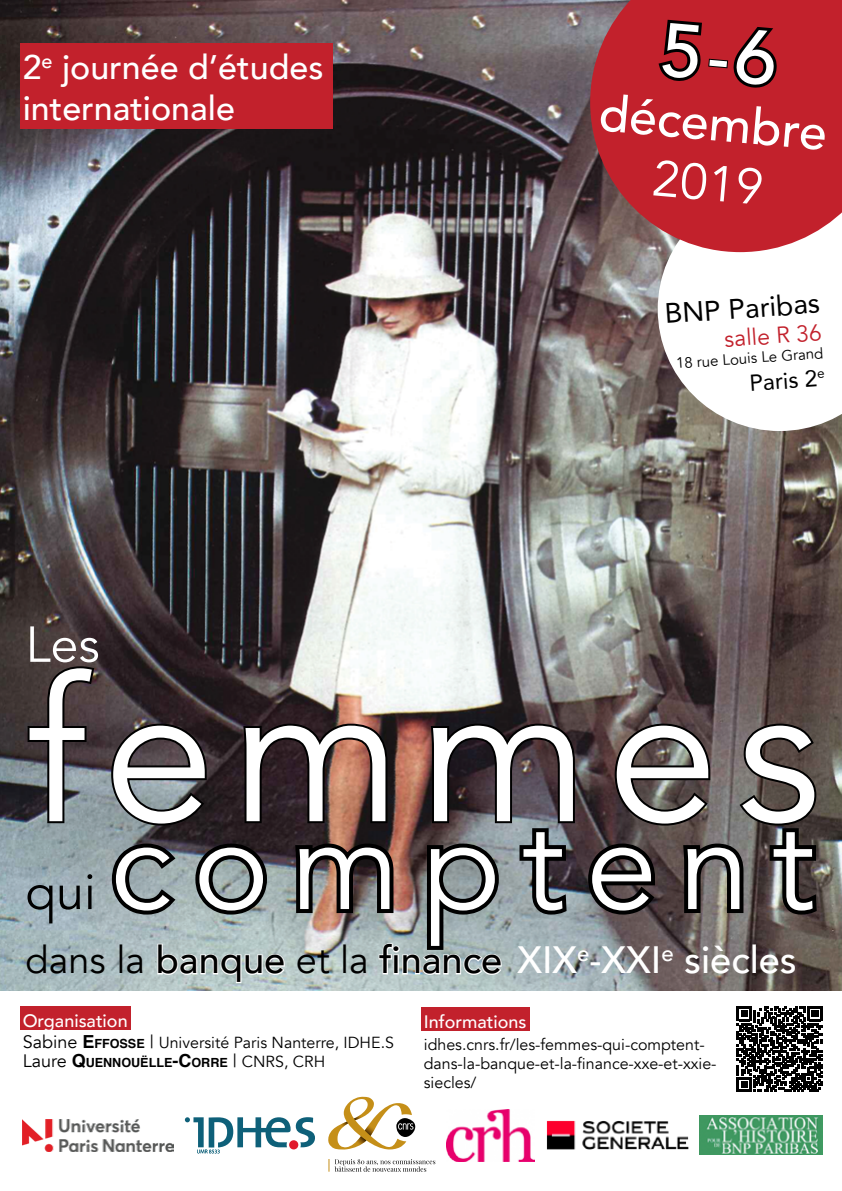
<style>
.page{position:relative;width:842px;height:1191px;background:#fff}
.page>*{position:absolute;margin:0;border:0;box-sizing:border-box;transform-origin:0 0}
.t1{font:199px "Avenir";letter-spacing:.09em;color:#fff}
.t2{font:128px "Avenir";letter-spacing:.17em;color:#fff}
.t3{font:500 50px "Avenir";color:#fff}
.t4{font:50px "Avenir";color:#fff}
.t5{font:50px "Avenir";color:#000}
.t6{font:500 38px "Avenir";color:#fff}
.t7{font:500 34px/40.8px "Avenir";color:#fff}
.t8{font:28px "Avenir";color:#000}
.t9{font:23px "Avenir";color:#c2212c}
.t10{font:23px "Avenir";color:#000}
.t11{font:500 18px "Avenir";color:#fff}
.t12{font:16px/19.2px "Avenir";color:#000}
.t13{font:15px "Avenir";color:#000}
.t14{font:700 12.6px "Helvetica";color:#000}
.s1{font-weight:400;color:#000}
.s2{color:#000}
.s3{font-size:18px}
.s4{font-family:"Helvetica";font-weight:700;font-size:18px}
.s5{font-family:"Helvetica";font-weight:700;font-size:12.6px}
.s6{font-family:"Avenir";font-weight:400;font-size:18px}
.s7{font-family:"Avenir";font-weight:400;font-size:16px}
</style>
<div class="page">
<img style="left:0;top:0;width:842px;height:990px">
<svg style="left:26px;top:664px;width:71px;height:161px;background:#4b474b"></svg>
<img style="left:106px;top:721px;width:715px;height:263px">
<div style="left:20px;top:43px;width:313px;height:85px;background:#c2212c"></div>
<svg style="left:658px;top:252px;width:184px;height:179px"></svg>
<svg style="left:590px;top:0;width:252px;height:252px;background:#ba2e38"></svg>
<img style="left:447px;top:1109px;width:88px;height:52px">
<svg style="left:185px;top:1117px;width:130px;height:36px"></svg>
<img style="left:546px;top:1120px;width:142px;height:29px">
<svg style="left:737px;top:1006px;width:85px;height:86px"></svg>
<img style="left:700px;top:1116px;width:122px;height:38px">
<img style="left:23px;top:1119px;width:150px;height:32px">
<svg style="left:328px;top:1096px;width:87px;height:53px"></svg>
<svg style="left:329px;top:1159px;width:106px;height:12px"></svg>
<div style="left:20px;top:1006px;width:111px;height:24px;background:#c2212c"></div>
<div style="left:421px;top:1007px;width:108px;height:23px;background:#c2212c"></div>
<svg style="left:655px;top:17px;width:126px;height:75px;background:#84161d"></svg>
<h3 class="t7" style="left:23px;top:45px;width:302px">2<sup>e</sup> journée d’études internationale</h3>
<h3 class="t4" style="left:26px;top:615px;width:76px">Les</h3>
<h3 class="t3" style="left:603px;top:70px;width:230px;rotate:5deg">décembre</h3>
<h3 class="t4" style="left:655px;top:148px;width:113px;rotate:5deg">2019</h3>
<h3 class="t8" style="left:663px;top:291px;width:157px;rotate:-4deg">BNP Paribas</h3>
<h3 class="t9" style="left:723px;top:325px;width:99px;rotate:-4deg">salle R 36</h3>
<p class="t13" style="left:675px;top:354px;width:149px;rotate:-4deg">18 rue Louis Le Grand</p>
<h3 class="t10" style="left:748px;top:364px;width:77px;rotate:-4deg">Paris 2<sup>e</sup></h3>
<h1 class="t1" style="left:27px;top:634px;width:795px">femmes</h1>
<h2 class="t2" style="left:110px;top:788px;width:706px">comptent</h2>
<h3 class="t6" style="left:26px;top:927px;width:773px"><span class="s1">dans la</span> <span class="s2">banque</span> <span class="s1">et la</span> <span class="s2">finance</span> XIX<sup>e</sup>-XXI<sup>e</sup> siècles</h3>
<h3 class="t5" style="left:26px;top:862px;width:72px">qui</h3>
<p class="t11" style="left:23px;top:1005px;width:106px">Organisation</p>
<p class="t12" style="left:23px;top:1033px;width:373px"><span class="s3">Sabine</span> <span class="s4">E</span><span class="s5">FFOSSE</span> <span class="s3">|</span> Université Paris Nanterre, IDHE.S</p>
<p class="t14" style="left:23px;top:1052px;width:304px"><span class="s6">Laure</span> <span class="s3">Q</span>UENNOUËLLE<span class="s3">-C</span>ORRE <span class="s6">|</span> <span class="s7">CNRS, CRH</span></p>
<p class="t11" style="left:424px;top:1006px;width:104px">Informations</p>
<p class="t12" style="left:424px;top:1034px;width:294px">idhes.cnrs.fr/les-femmes-qui-comptent&shy;dans-la-banque-et-la-finance-xxe-et-xxie&shy;siecles/</p>
</div>
